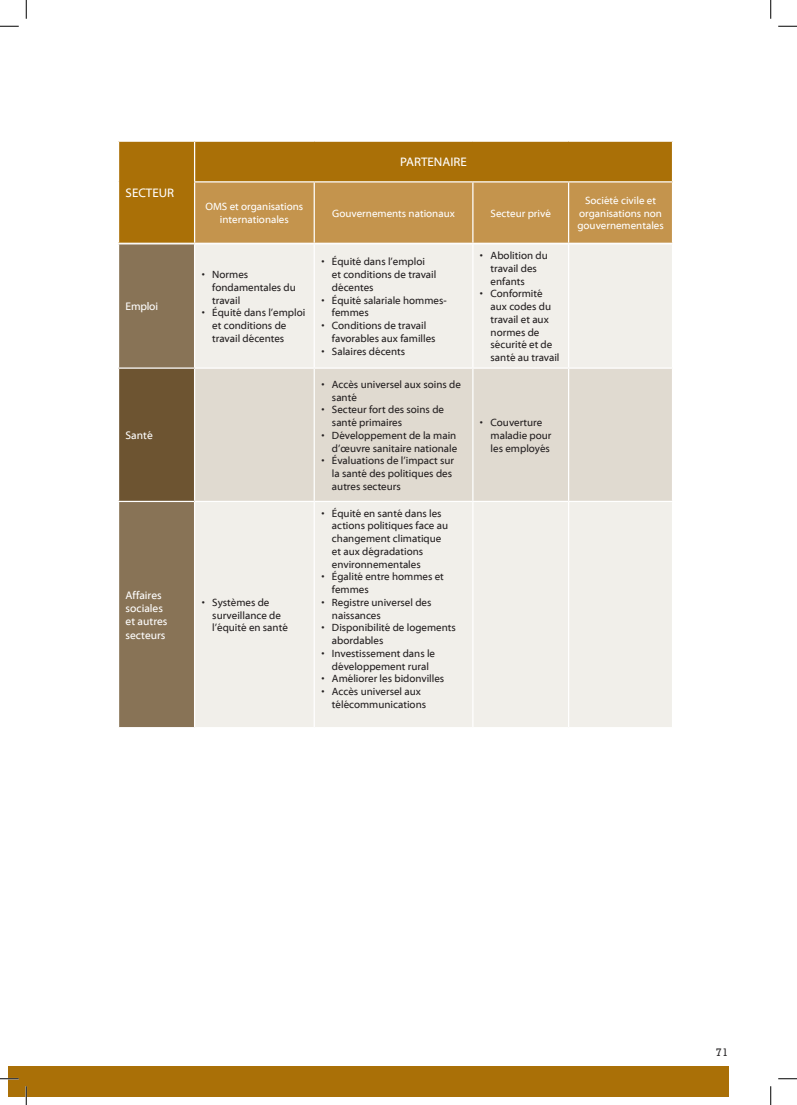
<style>
.page{position:relative;width:797px;height:1105px;background:#fff}
.page>*{position:absolute;margin:0;border:0;box-sizing:border-box;transform-origin:0 0}
.t1{font:12.5px "Myriad Web Pro";color:#fff}
.t2{font:11.25px "Rockwell";color:#312f30}
.t3{font:11.12px/13.4px "Myriad Web Pro";color:#fff}
.t4{font:10.62px/12.8px "Myriad Web Pro";color:#231f20}
.t5{font:10.62px/12.8px "Myriad Web Pro";color:#fff;text-align:center}
</style>
<div class="page">
<div style="left:118px;top:141px;width:76px;height:102px;background:#aa7007"></div>
<div style="left:194px;top:141px;width:478px;height:41px;background:#aa7007"></div>
<div style="left:195px;top:182px;width:477px;height:61px;background:#c4944d"></div>
<hr style="left:118px;top:141px;width:76px;height:1px;background:#fff">
<hr style="left:118px;top:142px;width:1px;height:40px;background:#fff">
<hr style="left:194px;top:141px;width:120px;height:1px;background:#fff">
<hr style="left:194px;top:142px;width:1px;height:39px;background:#fff">
<hr style="left:314px;top:141px;width:159px;height:1px;background:#fff">
<hr style="left:473px;top:141px;width:95px;height:1px;background:#fff">
<hr style="left:568px;top:141px;width:105px;height:1px;background:#fff">
<hr style="left:118px;top:182px;width:1px;height:61px;background:#fff">
<hr style="left:194px;top:181px;width:120px;height:1px;background:#fff">
<hr style="left:314px;top:181px;width:159px;height:1px;background:#fff">
<hr style="left:313px;top:182px;width:2px;height:61px;background:#fff">
<hr style="left:473px;top:181px;width:95px;height:1px;background:#fff">
<hr style="left:472px;top:182px;width:1px;height:61px;background:#fff">
<hr style="left:568px;top:181px;width:105px;height:1px;background:#fff">
<hr style="left:568px;top:182px;width:1px;height:61px;background:#fff">
<div style="left:119px;top:244px;width:75px;height:483px;background:#887356"></div>
<div style="left:195px;top:244px;width:477px;height:483px;background:#f1efea"></div>
<div style="left:118px;top:368px;width:76px;height:133px;background:#6d5431"></div>
<div style="left:195px;top:369px;width:477px;height:132px;background:#e0dad0"></div>
<hr style="left:313px;top:369px;width:2px;height:132px;background:#fff">
<hr style="left:472px;top:369px;width:1px;height:132px;background:#fff">
<hr style="left:568px;top:369px;width:1px;height:132px;background:#fff">
<hr style="left:194px;top:501px;width:120px;height:1px;background:#fff">
<hr style="left:314px;top:501px;width:159px;height:1px;background:#fff">
<hr style="left:473px;top:501px;width:95px;height:1px;background:#fff">
<hr style="left:568px;top:501px;width:105px;height:1px;background:#fff">
<hr style="left:313px;top:502px;width:2px;height:225px;background:#fff">
<hr style="left:472px;top:502px;width:1px;height:225px;background:#fff">
<hr style="left:568px;top:502px;width:1px;height:225px;background:#fff">
<hr style="left:313px;top:244px;width:2px;height:123px;background:#fff">
<hr style="left:472px;top:244px;width:1px;height:123px;background:#fff">
<hr style="left:568px;top:244px;width:1px;height:123px;background:#fff">
<hr style="left:194px;top:367px;width:120px;height:2px;background:#fff">
<hr style="left:314px;top:367px;width:159px;height:2px;background:#fff">
<hr style="left:473px;top:367px;width:95px;height:2px;background:#fff">
<hr style="left:568px;top:367px;width:105px;height:2px;background:#fff">
<hr style="left:118px;top:369px;width:1px;height:132px;background:#fff">
<hr style="left:118px;top:367px;width:76px;height:2px;background:#fff">
<hr style="left:118px;top:501px;width:76px;height:1px;background:#fff">
<div style="left:9px;top:1066px;width:720px;height:30px;background:#aa7007"></div>
<svg style="left:0;top:25px;width:19px;height:2px"></svg>
<svg style="left:778px;top:25px;width:19px;height:2px"></svg>
<svg style="left:0;top:1078px;width:19px;height:1px"></svg>
<svg style="left:778px;top:1078px;width:19px;height:1px"></svg>
<svg style="left:25px;top:0;width:2px;height:19px"></svg>
<svg style="left:25px;top:1086px;width:2px;height:19px"></svg>
<svg style="left:770px;top:0;width:1px;height:19px"></svg>
<svg style="left:770px;top:1086px;width:1px;height:19px"></svg>
<p class="t1" style="left:126px;top:186px;width:50px">SECTEUR</p>
<p class="t3" style="left:126px;top:300px;width:34px">Emploi</p>
<p class="t3" style="left:126px;top:429px;width:29px">Santé</p>
<p class="t1" style="left:400px;top:155px;width:68px">PARTENAIRE</p>
<p class="t5" style="left:205px;top:201px;width:99px">OMS et organisations internationales</p>
<p class="t5" style="left:332px;top:207px;width:124px">Gouvernements nationaux</p>
<p class="t5" style="left:490px;top:207px;width:62px">Secteur privé</p>
<p class="t4" style="left:212px;top:268px;width:85px;text-indent:-11px">• Normes fondamentales du travail</p>
<p class="t4" style="left:212px;top:307px;width:95px;text-indent:-11px">• Équité dans l’emploi et conditions de travail décentes</p>
<p class="t4" style="left:332px;top:256px;width:106px;text-indent:-11px">• Équité dans l’emploi et conditions de travail décentes</p>
<p class="t4" style="left:332px;top:294px;width:116px;text-indent:-11px">• Équité salariale hommes&shy;femmes</p>
<p class="t4" style="left:332px;top:319px;width:105px;text-indent:-11px">• Conditions de travail favorables aux familles</p>
<p class="t4" style="left:321px;top:345px;width:85px">• Salaires décents</p>
<p class="t4" style="left:332px;top:378px;width:130px;text-indent:-11px">• Accès universel aux soins de santé</p>
<p class="t4" style="left:332px;top:404px;width:114px;text-indent:-11px">• Secteur fort des soins de santé primaires</p>
<p class="t4" style="left:321px;top:429px;width:137px;text-align:right">• Développement de la main d’œuvre sanitaire nationale</p>
<p class="t4" style="left:332px;top:455px;width:124px;text-indent:-11px">• Évaluations de l’impact sur la santé des politiques des autres secteurs</p>
<p class="t4" style="left:490px;top:249px;width:59px;text-indent:-11px">• Abolition du travail des enfants</p>
<p class="t4" style="left:490px;top:288px;width:70px;text-indent:-11px">• Conformité aux codes du travail et aux normes de sécurité et de santé au travail</p>
<p class="t4" style="left:490px;top:416px;width:62px;text-indent:-11px">• Couverture maladie pour les employés</p>
<p class="t3" style="left:126px;top:589px;width:43px">Affaires sociales et autres secteurs</p>
<p class="t4" style="left:212px;top:596px;width:77px;text-indent:-11px">• Systèmes de surveillance de l’équité en santé</p>
<p class="t4" style="left:332px;top:507px;width:118px;text-indent:-11px">• Équité en santé dans les actions politiques face au changement climatique et aux dégradations environnementales</p>
<p class="t4" style="left:332px;top:571px;width:113px;text-indent:-11px">• Égalité entre hommes et femmes</p>
<p class="t4" style="left:332px;top:596px;width:101px;text-indent:-11px">• Registre universel des naissances</p>
<p class="t4" style="left:332px;top:622px;width:125px;text-indent:-11px">• Disponibilité de logements abordables</p>
<p class="t4" style="left:321px;top:647px;width:115px;text-align:center">• Investissement dans le développement rural</p>
<p class="t4" style="left:321px;top:673px;width:124px">• Améliorer les bidonvilles</p>
<p class="t4" style="left:332px;top:685px;width:96px;text-indent:-11px">• Accès universel aux télécommunications</p>
<p class="t5" style="left:577px;top:194px;width:88px">Société civile et organisations non gouvernementales</p>
<p class="t2" style="left:716px;top:1045px;width:14px">71</p>
</div>
